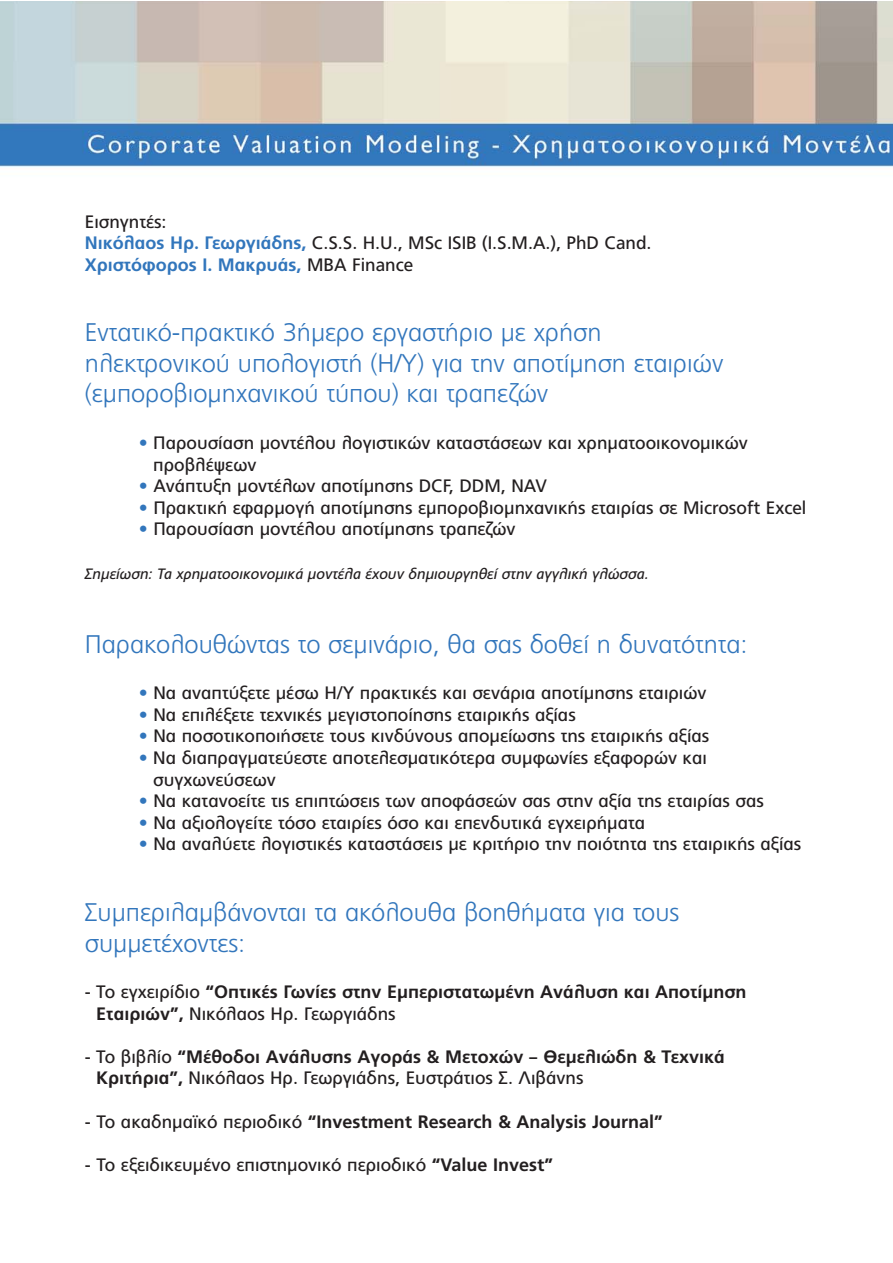
<style>
.page{position:relative;width:893px;height:1263px;background:#fff}
.page>*{position:absolute;margin:0;border:0;box-sizing:border-box;transform-origin:0 0}
.t1{font:300 25.5px/30.6px "PF Catalog";color:#3276bc}
.t2{font:18px/21.6px "PF Catalog";color:#231f20}
.t3{font:700 18px/21.6px "PF Catalog";color:#231f20}
.t4{font:italic 15px "PF Catalog";color:#231f20}
.s1{font-weight:700;color:#3276bc}
.s2{color:#3276bc}
.s3{font-weight:400}
.s4{font-weight:700}
</style>
<div class="page">
<img style="left:0;top:1px;width:892px;height:166px">
<p class="t2" style="left:85px;top:212px;width:568px">Εισηγητές:<br><span class="s1">Νικόλαος Ηρ. Γεωργιάδης,</span> C.S.S. H.U., MSc ISIB (I.S.M.A.), PhD Cand.<br><span class="s1">Χριστόφορος Ι. Μακρυάς,</span> MBA Finance</p>
<h1 class="t1" style="left:85px;top:319px;width:640px">Εντατικό-πρακτικό 3ήμερο εργαστήριο με χρήση ηλεκτρονικού υπολογιστή (Η/Υ) για την αποτίμηση εταιριών (εμποροβιομηχανικού τύπου) και τραπεζών</h1>
<p class="t2" style="left:153px;top:433px;width:596px;text-indent:-14px"><span class="s2">•</span> Παρουσίαση μοντέλου λογιστικών καταστάσεων και χρηματοοικονομικών προβλέψεων</p>
<p class="t2" style="left:139px;top:477px;width:410px"><span class="s2">•</span> Ανάπτυξη μοντέλων αποτίμησης DCF, DDM, NAV</p>
<p class="t2" style="left:139px;top:498px;width:669px"><span class="s2">•</span> Πρακτική εφαρμογή αποτίμησης εμποροβιομηχανικής εταιρίας σε Microsoft Excel</p>
<p class="t2" style="left:139px;top:520px;width:378px"><span class="s2">•</span> Παρουσίαση μοντέλου αποτίμησης τραπεζών</p>
<p class="t4" style="left:85px;top:567px;width:565px">Σημείωση: Τα χρηματοοικονομικά μοντέλα έχουν δημιουργηθεί στην αγγλική γλώσσα.</p>
<h1 class="t1" style="left:85px;top:630px;width:664px">Παρακολουθώντας το σεμινάριο, θα σας δοθεί η δυνατότητα:</h1>
<p class="t2" style="left:139px;top:684px;width:569px"><span class="s2">•</span> Να αναπτύξετε μέσω Η/Υ πρακτικές και σενάρια αποτίμησης εταιριών</p>
<p class="t2" style="left:139px;top:705px;width:438px"><span class="s2">•</span> Να επιλέξετε τεχνικές μεγιστοποίησης εταιρικής αξίας</p>
<p class="t2" style="left:139px;top:727px;width:572px"><span class="s2">•</span> Να ποσοτικοποιήσετε τους κινδύνους απομείωσης της εταιρικής αξίας</p>
<p class="t2" style="left:153px;top:748px;width:555px;text-indent:-14px"><span class="s2">•</span> Να διαπραγματεύεστε αποτελεσματικότερα συμφωνίες εξαφορών και συγχωνεύσεων</p>
<p class="t2" style="left:139px;top:792px;width:627px"><span class="s2">•</span> Να κατανοείτε τις επιπτώσεις των αποφάσεών σας στην αξία της εταιρίας σας</p>
<p class="t2" style="left:139px;top:813px;width:508px"><span class="s2">•</span> Να αξιολογείτε τόσο εταιρίες όσο και επενδυτικά εγχειρήματα</p>
<p class="t2" style="left:139px;top:835px;width:664px"><span class="s2">•</span> Να αναλύετε λογιστικές καταστάσεις με κριτήριο την ποιότητα της εταιρικής αξίας</p>
<h1 class="t1" style="left:85px;top:899px;width:596px">Συμπεριλαμβάνονται τα ακόλουθα βοηθήματα για τους συμμετέχοντες:</h1>
<p class="t3" style="left:96px;top:982px;width:652px;text-indent:-11px"><span class="s3">- Το εγχειρίδιο</span> “Οπτικές Γωνίες στην Εμπεριστατωμένη Ανάλυση και Αποτίμηση<br>Εταιριών”, <span class="s3">Νικόλαος Ηρ. Γεωργιάδης</span></p>
<p class="t3" style="left:96px;top:1047px;width:630px;text-indent:-11px"><span class="s3">- Το βιβλίο</span> “Μέθοδοι Ανάλυσης Αγοράς &amp; Μετοχών – Θεμελιώδη &amp; Τεχνικά<br>Κριτήρια”, <span class="s3">Νικόλαος Ηρ. Γεωργιάδης, Ευστράτιος Σ. Λιβάνης</span></p>
<p class="t3" style="left:85px;top:1112px;width:579px"><span class="s3">- Το ακαδημαϊκό περιοδικό</span> “Investment Research &amp; Analysis Journal”</p>
<p class="t2" style="left:85px;top:1155px;width:470px">- Το εξειδικευμένο επιστημονικό περιοδικό <span class="s4">“Value Invest”</span></p>
</div>
